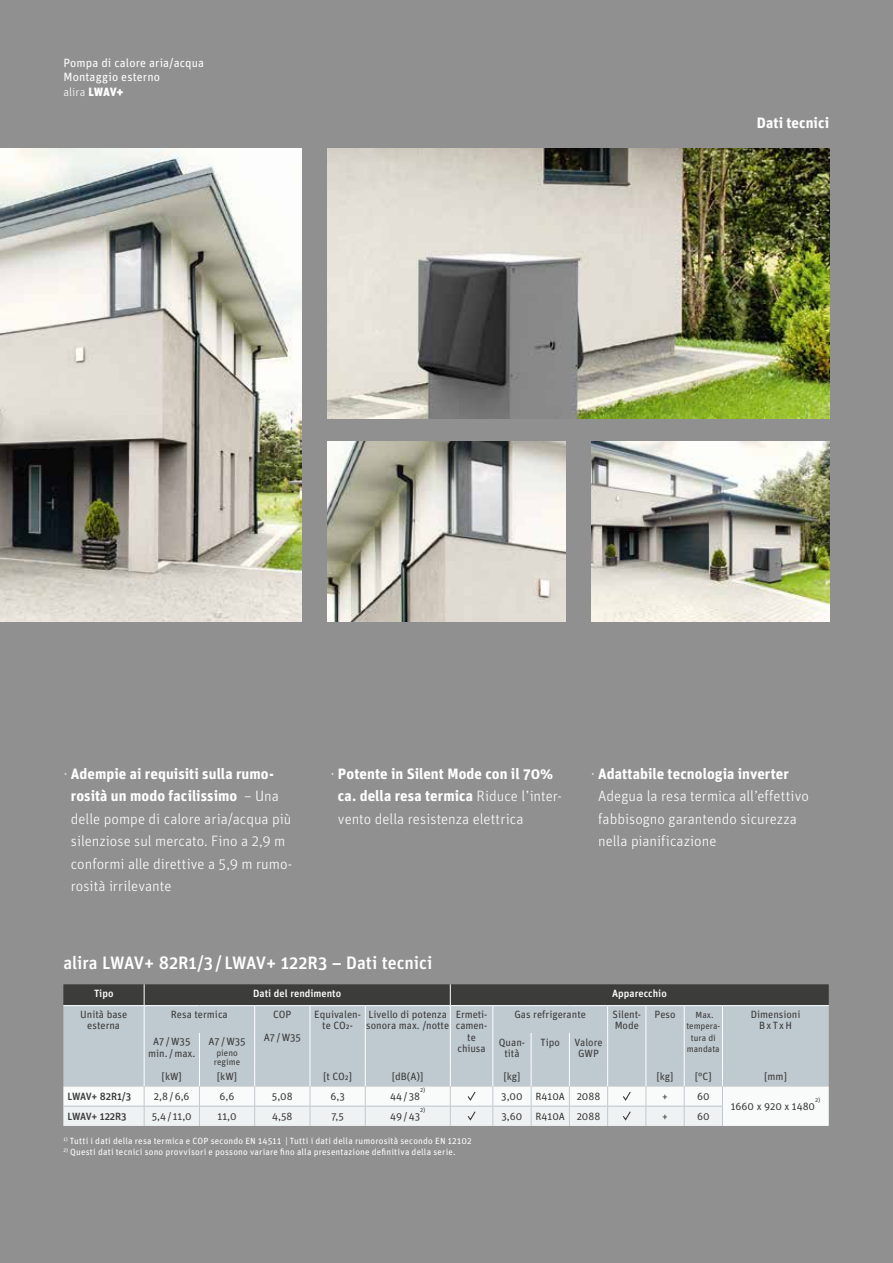
<style>
.page{position:relative;width:893px;height:1263px;background:#909090}
.page>*{position:absolute;margin:0;border:0;box-sizing:border-box;transform-origin:0 0}
.t1{font:500 18px "Unit Pro";color:#fff}
.t2{font:300 15px/22.5px "Unit Pro";color:#fff}
.t3{font:700 15px/22.5px "Unit Pro";letter-spacing:.005em;color:#fff}
.t4{font:12px/14.4px "Unit Pro";letter-spacing:.01em;color:#fff}
.t5{font:10.5px/11.2px "Unit Pro";color:#3c3c3b;text-align:center}
.t6{font:500 10.5px "Unit Pro";color:#fff}
.t7{font:500 10.5px "Unit Pro";letter-spacing:-.01em;color:#3c3c3b}
.t8{font:9px "Unit Pro";letter-spacing:.025em;color:#fff}
.t9{font:9px/11.2px "Unit Pro";color:#3c3c3b;text-align:center}
.t10{font:6.15px "Unit Pro";color:#3c3c3b}
.s1{font-weight:300}
.s2{font-weight:900}
.s3{font-weight:700}
</style>
<div class="page">
<div style="left:63px;top:1033px;width:766px;height:36px;background:#bfc9d0"></div>
<hr style="left:144px;top:1033px;width:1px;height:36px;background:#fff">
<hr style="left:199px;top:1033px;width:1px;height:36px;background:#fff">
<hr style="left:254px;top:1033px;width:1px;height:36px;background:#fff">
<hr style="left:310px;top:1033px;width:1px;height:36px;background:#fff">
<hr style="left:365px;top:1033px;width:1px;height:36px;background:#fff">
<hr style="left:450px;top:1033px;width:1px;height:36px;background:#fff">
<hr style="left:493px;top:1033px;width:1px;height:36px;background:#fff">
<hr style="left:531px;top:1033px;width:1px;height:36px;background:#fff">
<hr style="left:569px;top:1033px;width:1px;height:36px;background:#fff">
<hr style="left:607px;top:1033px;width:1px;height:36px;background:#fff">
<hr style="left:646px;top:1033px;width:1px;height:36px;background:#fff">
<hr style="left:684px;top:1033px;width:1px;height:36px;background:#fff">
<hr style="left:722px;top:1033px;width:1px;height:36px;background:#fff">
<svg style="left:63px;top:984px;width:766px;height:49px;background:#898e92"></svg>
<svg style="left:63px;top:1069px;width:766px;height:57px;background:#e2e6e9"></svg>
<img style="left:0;top:149px;width:302px;height:472px">
<img style="left:327px;top:149px;width:502px;height:270px">
<img style="left:327px;top:441px;width:239px;height:180px">
<img style="left:591px;top:441px;width:238px;height:180px">
<p class="t4" style="left:63px;top:55px;width:142px">Pompa di calore aria/acqua<br>Montaggio esterno<br><span class="s1">alira</span> <span class="s2">LWAV+</span></p>
<h2 class="t3" style="left:757px;top:111px;width:74px">Dati tecnici</h2>
<h2 class="t2" style="left:71px;top:762px;width:223px;text-indent:-7px">· <span class="s3">Adempie ai requisiti sulla rumo&shy;rosità un modo facilissimo</span> – Una delle pompe di calore aria/acqua più silenziose sul mercato. Fino a 2,9 m conformi alle direttive a 5,9 m rumo&shy;rosità irrilevante</h2>
<h2 class="t3" style="left:338px;top:761px;width:225px;text-indent:-7px"><span class="s1">·</span> Potente in Silent Mode con il 70% ca. della resa termica <span class="s1">Riduce l’inter&shy;vento della resistenza elettrica</span></h2>
<h2 class="t2" style="left:598px;top:762px;width:212px;text-indent:-7px">· <span class="s3">Adattabile tecnologia inverter<br></span>Adegua la resa termica all’effettivo fabbisogno garantendo sicurezza nella pianificazione</h2>
<h1 class="t1" style="left:63px;top:950px;width:371px">alira LWAV+ 82R1/3/ LWAV+ 122R3 – Dati tecnici</h1>
<p class="t6" style="left:94px;top:986px;width:21px">Tipo</p>
<p class="t6" style="left:253px;top:986px;width:89px">Dati del rendimento</p>
<p class="t6" style="left:612px;top:986px;width:56px">Apparecchio</p>
<p class="t5" style="left:80px;top:1008px;width:49px">Unità base esterna</p>
<p class="t5" style="left:171px;top:1008px;width:58px">Resa termica</p>
<p class="t5" style="left:264px;top:1003px;width:39px;line-height:22.5px">COP<br>A7/W35</p>
<p class="t5" style="left:314px;top:1008px;width:48px">Equivalen&shy;te CO2-</p>
<p class="t5" style="left:366px;top:1008px;width:84px;text-align:left">Livello di potenza sonora max. /notte</p>
<p class="t5" style="left:456px;top:1008px;width:33px">Ermeti&shy;camen&shy;te chiusa</p>
<p class="t5" style="left:514px;top:1008px;width:73px">Gas refrigerante</p>
<p class="t5" style="left:612px;top:1008px;width:30px;text-align:left">Silent-<br>Mode</p>
<p class="t5" style="left:655px;top:1008px;width:22px">Peso</p>
<p class="t9" style="left:686px;top:1009px;width:36px">Max. tempera&shy;tura di mandata</p>
<p class="t5" style="left:751px;top:1008px;width:51px">Dimensioni<br>BxTxH</p>
<p class="t5" style="left:148px;top:1036px;width:49px">A7/W35 min./max.</p>
<p class="t5" style="left:208px;top:1036px;width:39px">A7/W35</p>
<p class="t5" style="left:499px;top:1036px;width:28px">Quan&shy;tità</p>
<p class="t5" style="left:540px;top:1036px;width:21px">Tipo</p>
<p class="t5" style="left:574px;top:1036px;width:30px">Valore<br>GWP</p>
<p class="t9" style="left:214px;top:1048px;width:28px;line-height:9px;text-align:left">pieno regime</p>
<p class="t5" style="left:162px;top:1070px;width:22px">[kW]</p>
<p class="t5" style="left:217px;top:1070px;width:22px">[kW]</p>
<p class="t5" style="left:323px;top:1070px;width:30px">[t CO2]</p>
<p class="t5" style="left:392px;top:1070px;width:33px">[dB(A)]</p>
<p class="t5" style="left:503px;top:1070px;width:19px">[kg]</p>
<p class="t5" style="left:656px;top:1070px;width:19px">[kg]</p>
<p class="t5" style="left:695px;top:1070px;width:18px">[°C]</p>
<p class="t5" style="left:764px;top:1070px;width:24px">[mm]</p>
<p class="t10" style="left:420px;top:1086px;width:7px">2)</p>
<p class="t7" style="left:68px;top:1089px;width:65px">LWAV+ 82R1/3</p>
<p class="t5" style="left:154px;top:1091px;width:37px">2,8/6,6</p>
<p class="t5" style="left:220px;top:1091px;width:16px">6,6</p>
<p class="t5" style="left:272px;top:1091px;width:22px">5,08</p>
<p class="t5" style="left:330px;top:1091px;width:16px">6,3</p>
<p class="t5" style="left:390px;top:1091px;width:31px">44/38</p>
<p class="t10" style="left:420px;top:1106px;width:7px">2)</p>
<p class="t7" style="left:68px;top:1109px;width:60px">LWAV+ 122R3</p>
<p class="t5" style="left:152px;top:1110px;width:41px">5,4/ 11,0</p>
<p class="t5" style="left:218px;top:1110px;width:20px">11,0</p>
<p class="t5" style="left:272px;top:1110px;width:22px">4,58</p>
<p class="t5" style="left:331px;top:1110px;width:14px">7,5</p>
<p class="t5" style="left:390px;top:1110px;width:31px">49/43</p>
<p class="t5" style="left:501px;top:1091px;width:101px">3,00 R410A 2088</p>
<p class="t5" style="left:662px;top:1091px;width:7px">+</p>
<p class="t5" style="left:697px;top:1091px;width:14px">60</p>
<p class="t5" style="left:501px;top:1110px;width:22px">3,60</p>
<p class="t5" style="left:536px;top:1110px;width:66px">R410A 2088</p>
<p class="t5" style="left:662px;top:1110px;width:7px">+</p>
<p class="t5" style="left:697px;top:1110px;width:14px">60</p>
<p class="t10" style="left:815px;top:1096px;width:7px">2)</p>
<p class="t5" style="left:731px;top:1100px;width:86px">1660 x 920 x 1480</p>
<p class="t8" style="left:63px;top:1134px;width:410px"><sup>1)</sup> Tutti i dati della resa termica e COP secondo EN 14511 | Tutti i dati della rumorosità secondo EN 12102</p>
<p class="t8" style="left:63px;top:1145px;width:394px"><sup>2)</sup> Questi dati tecnici sono provvisori e possono variare fino alla presentazione definitiva della serie.</p>
</div>
